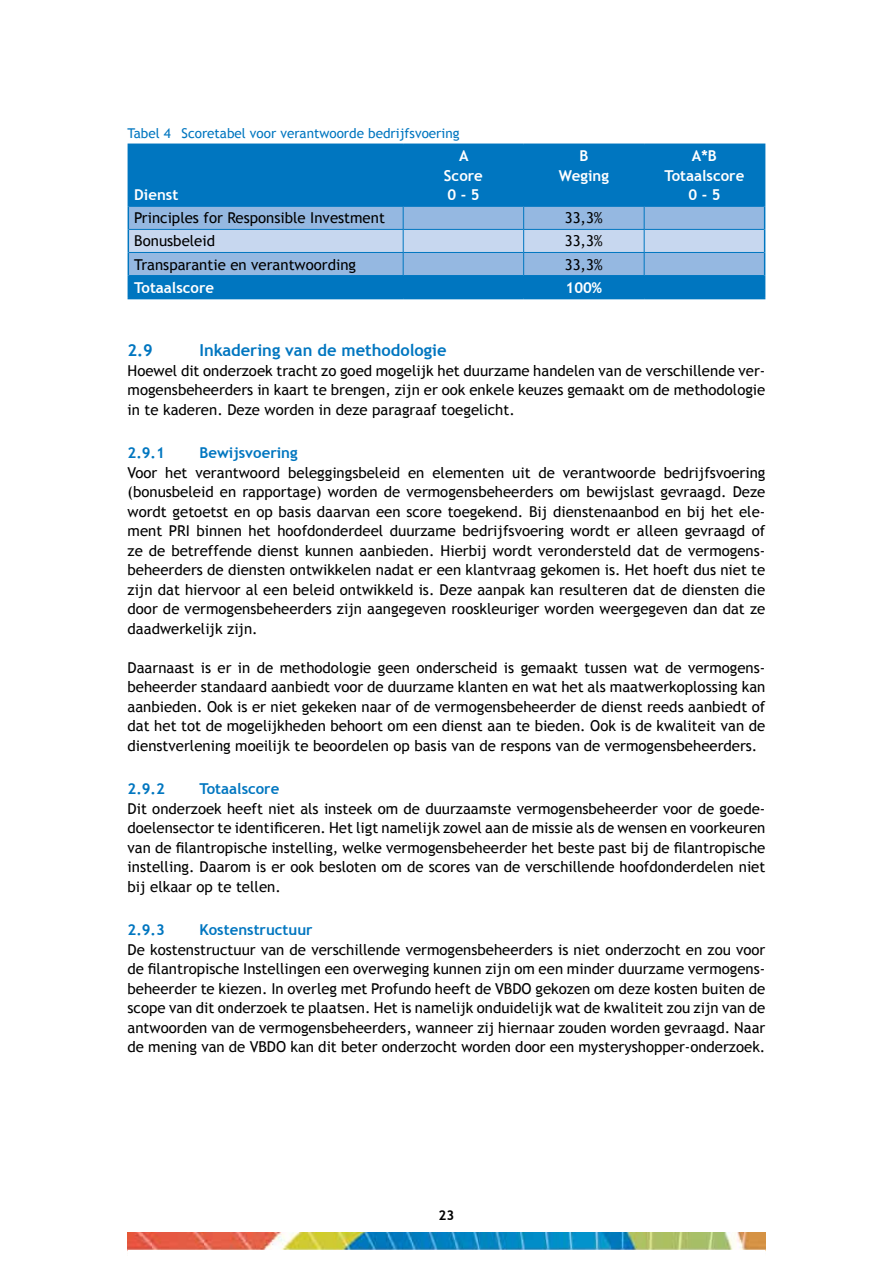
<style>
.page{position:relative;width:893px;height:1263px;background:#fff}
.page>*{position:absolute;margin:0;border:0;box-sizing:border-box;transform-origin:0 0}
.t1{font:700 16.5px "Trebuchet MS";color:#0076c0}
.t2{font:15px/19.5px "Trebuchet MS";color:#000;text-align:justify}
.t3{font:700 15px/19.5px "Trebuchet MS";color:#fff;text-align:center}
.t4{font:700 15px "Trebuchet MS";color:#0076c0}
.t5{font:13.5px "Trebuchet MS";color:#0076c0}
.t6{font:700 13.5px "Trebuchet MS";color:#000}
</style>
<div class="page">
<img style="left:128px;top:1232px;width:638px;height:20px">
<div style="left:128px;top:1250px;width:636px;height:12px;background:#fff"></div>
<div style="left:129px;top:145px;width:635px;height:61px;background:#0076c0"></div>
<hr style="left:128px;top:144px;width:275px;height:1px;background:#0076c0">
<hr style="left:128px;top:145px;width:1px;height:61px;background:#0076c0">
<hr style="left:403px;top:144px;width:121px;height:1px;background:#0076c0">
<hr style="left:524px;top:144px;width:120px;height:1px;background:#0076c0">
<hr style="left:644px;top:144px;width:121px;height:1px;background:#0076c0">
<hr style="left:764px;top:145px;width:1px;height:61px;background:#0076c0">
<hr style="left:128px;top:298px;width:275px;height:1px;background:#0076c0">
<hr style="left:403px;top:298px;width:121px;height:1px;background:#0076c0">
<hr style="left:524px;top:298px;width:120px;height:1px;background:#0076c0">
<hr style="left:644px;top:298px;width:121px;height:1px;background:#0076c0">
<hr style="left:403px;top:145px;width:1px;height:61px;background:#0076c0">
<hr style="left:523px;top:145px;width:1px;height:61px;background:#0076c0">
<hr style="left:644px;top:145px;width:1px;height:61px;background:#0076c0">
<svg style="left:128px;top:206px;width:637px;height:92px;background:#75acda"></svg>
<p class="t5" style="left:128px;top:125px;width:333px">Tabel 4 Scoretabel voor verantwoorde bedrijfsvoering</p>
<p class="t3" style="left:134px;top:185px;width:45px">Dienst</p>
<p class="t3" style="left:444px;top:146px;width:40px">A<br>Score<br>0 - 5</p>
<p class="t3" style="left:559px;top:146px;width:51px">B<br>Weging</p>
<p class="t3" style="left:664px;top:146px;width:81px">A*B<br>Totaalscore<br>0 - 5</p>
<p class="t2" style="left:134px;top:209px;width:252px">Principles for Responsible Investment</p>
<p class="t2" style="left:565px;top:209px;width:40px">33,3%</p>
<p class="t2" style="left:134px;top:232px;width:82px">Bonusbeleid</p>
<p class="t2" style="left:565px;top:232px;width:40px">33,3%</p>
<p class="t2" style="left:134px;top:255px;width:223px">Transparantie en verantwoording</p>
<p class="t2" style="left:565px;top:255px;width:40px">33,3%</p>
<p class="t3" style="left:134px;top:277px;width:81px">Totaalscore</p>
<p class="t3" style="left:566px;top:277px;width:38px">100%</p>
<p class="t1" style="left:128px;top:340px;width:27px">2.9</p>
<p class="t1" style="left:200px;top:340px;width:249px">Inkadering van de methodologie</p>
<p class="t2" style="left:128px;top:361px;width:639px">Hoewel dit onderzoek tracht zo goed mogelijk het duurzame handelen van de verschillende ver&shy;mogensbeheerders in kaart te brengen, zijn er ook enkele keuzes gemaakt om de methodologie in te kaderen. Deze worden in deze paragraaf toegelicht.</p>
<p class="t4" style="left:128px;top:444px;width:39px">2.9.1</p>
<p class="t4" style="left:200px;top:444px;width:100px">Bewijsvoering</p>
<p class="t2" style="left:128px;top:463px;width:639px">Voor het verantwoord beleggingsbeleid en elementen uit de verantwoorde bedrijfsvoering (bonusbeleid en rapportage) worden de vermogensbeheerders om bewijslast gevraagd. Deze wordt getoetst en op basis daarvan een score toegekend. Bij dienstenaanbod en bij het ele&shy;ment PRI binnen het hoofdonderdeel duurzame bedrijfsvoering wordt er alleen gevraagd of ze de betreffende dienst kunnen aanbieden. Hierbij wordt verondersteld dat de vermogens&shy;beheerders de diensten ontwikkelen nadat er een klantvraag gekomen is. Het hoeft dus niet te zijn dat hiervoor al een beleid ontwikkeld is. Deze aanpak kan resulteren dat de diensten die door de vermogensbeheerders zijn aangegeven rooskleuriger worden weergegeven dan dat ze daadwerkelijk zijn.</p>
<p class="t2" style="left:128px;top:658px;width:639px">Daarnaast is er in de methodologie geen onderscheid is gemaakt tussen wat de vermogens&shy;beheerder standaard aanbiedt voor de duurzame klanten en wat het als maatwerkoplossing kan aanbieden. Ook is er niet gekeken naar of de vermogensbeheerder de dienst reeds aanbiedt of dat het tot de mogelijkheden behoort om een dienst aan te bieden. Ook is de kwaliteit van de dienstverlening moeilijk te beoordelen op basis van de respons van de vermogensbeheerders.</p>
<p class="t4" style="left:128px;top:780px;width:39px">2.9.2</p>
<p class="t4" style="left:200px;top:780px;width:81px">Totaalscore</p>
<p class="t2" style="left:128px;top:799px;width:639px">Dit onderzoek heeft niet als insteek om de duurzaamste vermogensbeheerder voor de goede&shy;doelensector te identificeren. Het ligt namelijk zowel aan de missie als de wensen en voorkeuren van de filantropische instelling, welke vermogensbeheerder het beste past bij de filantropische instelling. Daarom is er ook besloten om de scores van de verschillende hoofdonderdelen niet bij elkaar op te tellen.</p>
<p class="t4" style="left:128px;top:921px;width:39px">2.9.3</p>
<p class="t4" style="left:200px;top:921px;width:115px">Kostenstructuur</p>
<p class="t2" style="left:128px;top:940px;width:639px">De kostenstructuur van de verschillende vermogensbeheerders is niet onderzocht en zou voor de filantropische Instellingen een overweging kunnen zijn om een minder duurzame vermogens&shy;beheerder te kiezen. In overleg met Profundo heeft de VBDO gekozen om deze kosten buiten de scope van dit onderzoek te plaatsen. Het is namelijk onduidelijk wat de kwaliteit zou zijn van de antwoorden van de vermogensbeheerders, wanneer zij hiernaar zouden worden gevraagd. Naar de mening van de VBDO kan dit beter onderzocht worden door een mysteryshopper-onderzoek.</p>
<p class="t6" style="left:439px;top:1207px;width:17px">23</p>
</div>
